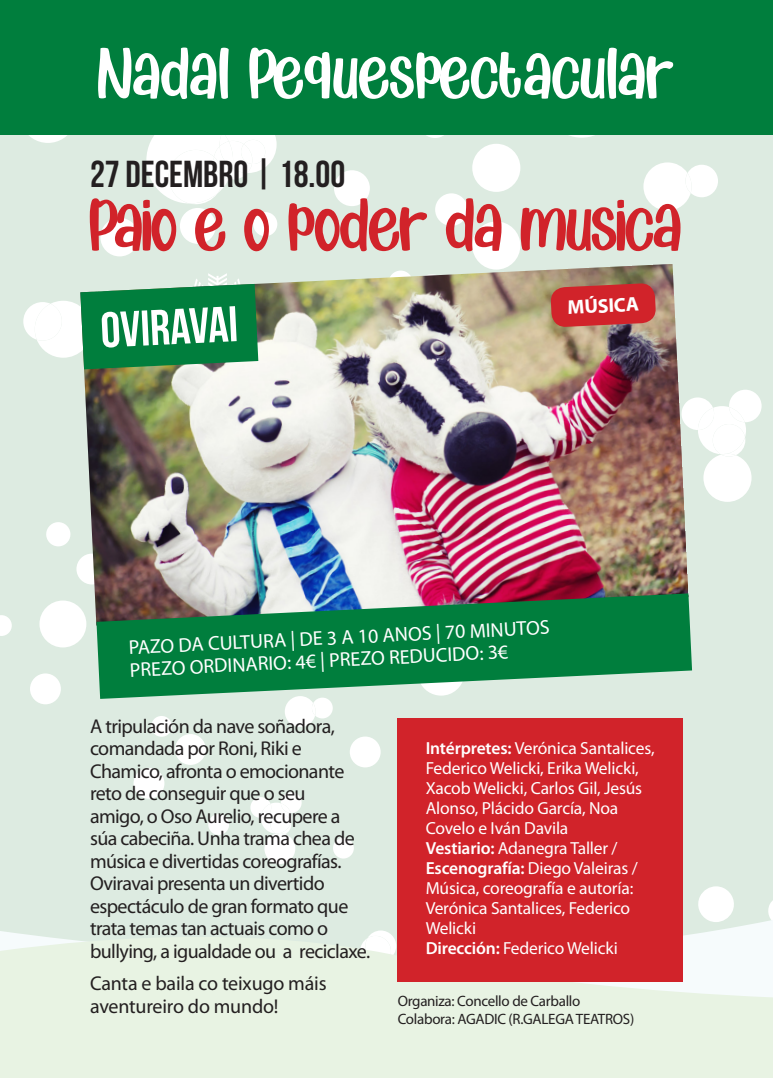
<style>
.page{position:relative;width:773px;height:1078px;background:#fff}
.page>*{position:absolute;margin:0;border:0;box-sizing:border-box;transform-origin:0 0}
.t1{font:55px "Kids Monday";letter-spacing:-.02em;color:#d1232a}
.t2{font:53.5px "Kids Monday";color:#fff}
.t3{font:50px "Bebas Neue";color:#fff}
.t4{font:37.5px "Bebas Neue";color:#231f20}
.t5{font:20px/22.5px "Myriad Pro";letter-spacing:-.03em;color:#231f20}
.t6{font:20px "Myriad Pro";color:#fff}
.t7{font:20px/22.5px "Myriad Pro";letter-spacing:-.01em;color:#231f20}
.t8{font:700 20px "Myriad Pro";color:#fff}
.t9{font:17.5px/20px "Myriad Pro";letter-spacing:-.01em;color:#fff}
.t10{font:15px "Myriad Pro";letter-spacing:-.02em;color:#231f20}
.s1{font-weight:600}
</style>
<div class="page">
<div style="left:0;top:130px;width:772px;height:947px;background:#ddebe1"></div>
<div style="left:39px;top:600px;width:47px;height:47px;background:#fff;border-radius:50%"></div>
<div style="left:76px;top:553px;width:31px;height:31px;background:#fff;border-radius:50%"></div>
<div style="left:30px;top:673px;width:31px;height:31px;background:#fff;border-radius:50%"></div>
<svg style="left:175px;top:734px;width:31px;height:30px"></svg>
<div style="left:350px;top:736px;width:30px;height:31px;background:#fff;border-radius:50%"></div>
<div style="left:133px;top:767px;width:31px;height:31px;background:#fff;border-radius:50%"></div>
<svg style="left:285px;top:698px;width:48px;height:28px"></svg>
<div style="left:151px;top:715px;width:21px;height:21px;background:#fff;border-radius:50%"></div>
<div style="left:208px;top:814px;width:21px;height:20px;background:#fff;border-radius:50%"></div>
<div style="left:333px;top:837px;width:21px;height:21px;background:#fff;border-radius:50%"></div>
<svg style="left:0;top:615px;width:12px;height:20px"></svg>
<svg style="left:250px;top:792px;width:51px;height:71px"></svg>
<svg style="left:768px;top:902px;width:4px;height:17px"></svg>
<svg style="left:698px;top:886px;width:36px;height:33px"></svg>
<svg style="left:555px;top:134px;width:53px;height:4px"></svg>
<div style="left:472px;top:144px;width:48px;height:48px;background:#fff;border-radius:50%"></div>
<div style="left:472px;top:221px;width:48px;height:48px;background:#fff;border-radius:50%"></div>
<div style="left:334px;top:170px;width:36px;height:36px;background:#fff;border-radius:50%"></div>
<div style="left:180px;top:208px;width:36px;height:36px;background:#fff;border-radius:50%"></div>
<svg style="left:22px;top:134px;width:52px;height:9px"></svg>
<svg style="left:643px;top:162px;width:75px;height:48px"></svg>
<div style="left:435px;top:193px;width:32px;height:33px;background:#fff;border-radius:50%"></div>
<div style="left:253px;top:212px;width:24px;height:24px;background:#fff;border-radius:50%"></div>
<svg style="left:419px;top:134px;width:31px;height:4px"></svg>
<svg style="left:146px;top:134px;width:130px;height:70px"></svg>
<div style="left:100px;top:218px;width:39px;height:38px;background:#fff;border-radius:50%"></div>
<svg style="left:46px;top:522px;width:25px;height:24px"></svg>
<svg style="left:688px;top:390px;width:73px;height:111px"></svg>
<svg style="left:0;top:919px;width:772px;height:17px"></svg>
<svg style="left:0;top:936px;width:772px;height:141px"></svg>
<div style="left:0;top:0;width:772px;height:134px;background:#007e3d"></div>
<img style="left:80px;top:264px;width:608px;height:361px">
<img style="left:498px;top:270px;width:158px;height:111px">
<svg style="left:23px;top:273px;width:235px;height:96px"></svg>
<div style="left:397px;top:717px;width:285px;height:264px;background:#d1232a"></div>
<svg style="left:96px;top:593px;width:596px;height:105px;background:#318b5d"></svg>
<p class="t2" style="left:98px;top:32px;width:578px">Nadal Pequespectacular</p>
<p class="t4" style="left:90px;top:153px;width:257px">27 DECEMBRO | 18.00</p>
<p class="t1" style="left:90px;top:182px;width:594px">Paio e o poder da musica</p>
<p class="t3" style="left:99px;top:303px;width:139px;rotate:-3deg">OVIRAVAI</p>
<p class="t8" style="left:567px;top:294px;width:73px;rotate:-3deg">MÚSICA</p>
<p class="t6" style="left:128px;top:635px;width:423px;rotate:-3deg">PAZO DA CULTURA | DE 3 A 10 ANOS | 70 MINUTOS</p>
<p class="t6" style="left:129px;top:658px;width:380px;rotate:-3deg">PREZO ORDINARIO: 4€ | PREZO REDUCIDO: 3€</p>
<p class="t5" style="left:90px;top:714px;width:266px">A tripulación da nave soñadora, comandada por Roni, Riki e<br>Chamico, afronta o emocionante reto de conseguir que o seu amigo, o Oso Aurelio, recupere a súa cabeciña. Unha trama chea de música e divertidas coreografías.</p>
<p class="t5" style="left:90px;top:871px;width:281px">Oviravai presenta un divertido espectáculo de gran formato que trata temas tan actuais como o bullying, a igualdade ou a reciclaxe.</p>
<p class="t7" style="left:90px;top:971px;width:238px">Canta e baila co teixugo máis aventureiro do mundo!</p>
<p class="t9" style="left:425px;top:737px;width:230px"><span class="s1">Intérpretes:</span> Verónica Santalices,<br>Federico Welicki, Erika Welicki,<br>Xacob Welicki, Carlos Gil, Jesús<br>Alonso, Plácido García, Noa<br>Covelo e Iván Davila</p>
<p class="t9" style="left:425px;top:837px;width:193px"><span class="s1">Vestiario:</span> Adanegra Taller /</p>
<p class="t9" style="left:425px;top:857px;width:213px"><span class="s1">Escenografía:</span> Diego Valeiras /</p>
<p class="t9" style="left:425px;top:877px;width:209px">Música, coreografía e autoría:<br>Verónica Santalices, Federico<br>Welicki</p>
<p class="t9" style="left:425px;top:937px;width:194px"><span class="s1">Dirección:</span> Federico Welicki</p>
<p class="t10" style="left:397px;top:991px;width:184px">Organiza: Concello de Carballo</p>
<p class="t10" style="left:397px;top:1009px;width:238px">Colabora: AGADIC (R.GALEGA TEATROS)</p>
</div>
